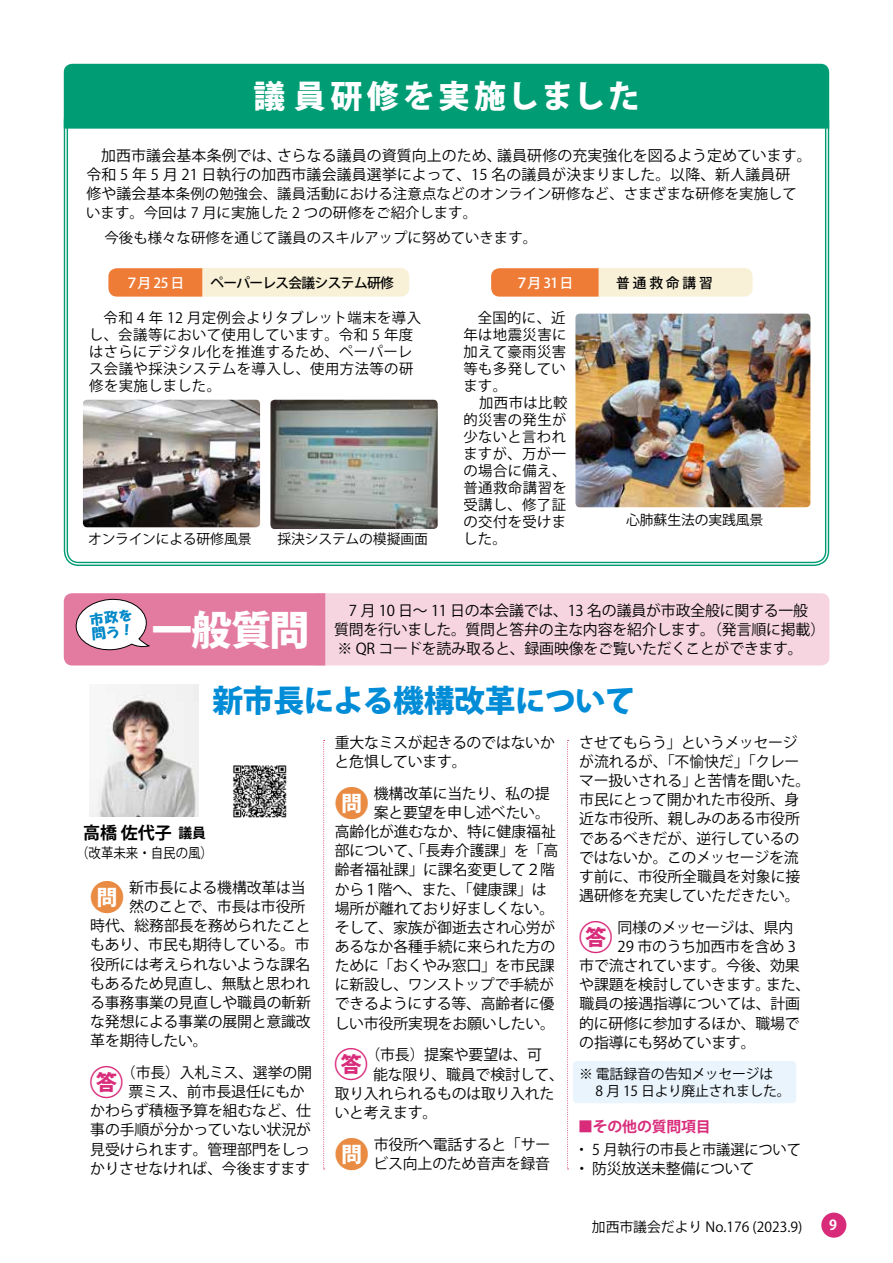
<style>
.page{position:relative;width:893px;height:1263px;background:#fff}
.page>*{position:absolute;margin:0;border:0;box-sizing:border-box;transform-origin:0 0}
.t1{font:800 40.35px "Koz Go Pro";color:#fff}
.t2{font:800 34.05px "Koz Go Pro";color:#e98b43}
.t3{font:800 34.05px "Koz Go Pro";color:#d82c7b}
.t4{font:800 31.95px "Koz Go Pro";letter-spacing:.115em;color:#fff}
.t5{font:800 30.9px "Koz Go Pro";letter-spacing:-.025em;color:#008cd6}
.t6{font:700 16.95px "Koz Go Pro";color:#000}
.t7{font:14.85px/19.2px "Koz Go Pro";letter-spacing:-.01em;color:#000}
.t8{font:14.85px/19.2px "Koz Go Pro";letter-spacing:.01em;color:#000}
.t9{font:14.85px/19.2px "Koz Go Pro";letter-spacing:-.01em;color:#000;scale:.96 1}
.t10{font:700 14.85px "Koz Go Pro";letter-spacing:-.01em;color:#d82c7b}
.t11{font:14.4px/17px "Koz Go Pro";letter-spacing:.02em;color:#000}
.t12{font:13.8px/17px "Koz Go Pro";letter-spacing:-.01em;color:#000}
.t13{font:500 13.8px "Koz Go Pro";letter-spacing:-.05em;color:#000}
.t14{font:13.8px "Koz Go Pro";letter-spacing:-.01em;color:#000;scale:.9 1}
.t15{font:500 13.8px "Koz Go Pro";letter-spacing:-.04em;color:#fff}
.t16{font:13.8px/14.9px "HGP Soei Kakupoptai";color:#0088c9}
.t17{font:700 13.8px "Koz Go Pro";color:#fff}
.s1{font-size:14.85px}
.s2{font-size:13.8px}
</style>
<div class="page">
<div style="left:821px;top:1212px;width:25px;height:26px;background:#d82c7b;border-radius:50%"></div>
<svg style="left:64px;top:593px;width:765px;height:72px;background:#efbcce"></svg>
<div style="left:573px;top:1061px;width:223px;height:42px;background:#eaf4fc;border-radius:4px"></div>
<img style="left:90px;top:684px;width:108px;height:132px">
<img style="left:233px;top:765px;width:54px;height:53px">
<svg style="left:567px;top:740px;width:2px;height:429px"></svg>
<svg style="left:323px;top:740px;width:2px;height:429px"></svg>
<div style="left:64px;top:64px;width:765px;height:65px;background:#009c74"></div>
<svg style="left:108px;top:268px;width:301px;height:29px;background:#f5cda7"></svg>
<svg style="left:491px;top:268px;width:262px;height:29px;background:#f4c297"></svg>
<img style="left:83px;top:400px;width:177px;height:127px">
<img style="left:270px;top:400px;width:168px;height:129px">
<img style="left:575px;top:314px;width:235px;height:193px">
<h3 class="t4" style="left:254px;top:76px;width:388px">議員研修を実施しました</h3>
<p class="t8" style="left:86px;top:146px;width:727px;text-indent:15px">加西市議会基本条例では、さらなる議員の資質向上のため、議員研修の充実強化を図るよう定めています。令和 5 年 5 月 21 日執行の加西市議会議員選挙によって、15 名の議員が決まりました。以降、新人議員研</p>
<p class="t11" style="left:86px;top:185px;width:712px;line-height:18.9px"><span class="s1">修や議会</span>基本条例の勉強会、議員活動における注意点などのオンライン研修など、さまざまな研修を実施しています。今回は 7 月に実施した 2 つの研修をご紹介します。</p>
<p class="t11" style="left:104px;top:230px;width:434px">今後も様々な研修を通じて議員のスキルアップに努めていきます。</p>
<p class="t15" style="left:125px;top:274px;width:61px">７月25日</p>
<p class="t13" style="left:211px;top:274px;width:185px">ペーパーレス会議システム研修</p>
<p class="t15" style="left:515px;top:274px;width:60px">７月 31日</p>
<p class="t13" style="left:616px;top:274px;width:98px">普通救命講習</p>
<p class="t11" style="left:89px;top:310px;width:334px;text-indent:15px">令和 4 年 12 月定例会よりタブレット端末を導入し、会議等において使用しています。令和 5 年度はさらにデジタル化を推進するため、ペーパーレス会議や採決システムを導入し、使用方法等の研修を実施しました。</p>
<p class="t12" style="left:88px;top:530px;width:165px">オンラインによる研修風景</p>
<p class="t12" style="left:277px;top:530px;width:152px">採決システムの模擬画面</p>
<p class="t11" style="left:463px;top:310px;width:105px;text-align:justify;text-indent:14px">全国的に、近年は地震災害に加えて豪雨災害等も多発しています。</p>
<p class="t11" style="left:463px;top:395px;width:106px;text-align:justify;text-indent:16px">加西市は比較的災害の発生が少ないと言われますが、万が一の場合に備え、普通救命講習を受講し、修了証の交付を受けました。</p>
<p class="t12" style="left:626px;top:511px;width:139px">心肺蘇生法の実践風景</p>
<p class="t16" style="left:89px;top:612px;width:44px;rotate:-7deg">市政を問う！</p>
<h1 class="t1" style="left:152px;top:603px;width:159px">一般質問</h1>
<p class="t7" style="left:316px;top:601px;width:511px;text-indent:15px">　 7 月 10 日～ 11 日の本会議では、13 名の議員が市政全般に関する一般　 質問を行いました。質問と答弁の主な内容を紹介します。（発言順に掲載）　 ※ QR コードを読み取ると、録画映像をご覧いただくことができます。</p>
<h3 class="t5" style="left:213px;top:680px;width:425px">新市長による機構改革について</h3>
<p class="t6" style="left:83px;top:822px;width:125px">高橋 佐代子 <span class="s2">議員</span></p>
<p class="t14" style="left:76px;top:844px;width:154px">（改革未来・自民の風）</p>
<h2 class="t2" style="left:90px;top:875px;width:36px">問</h2>
<p class="t7" style="left:129px;top:878px;width:178px">新市長による機構改革は当</p>
<p class="t7" style="left:129px;top:897px;width:178px">然のことで、市長は市役所</p>
<p class="t7" style="left:90px;top:916px;width:222px">時代、総務部長を務められたこと</p>
<p class="t7" style="left:90px;top:936px;width:221px">もあり、市民も期待している。市</p>
<p class="t7" style="left:90px;top:955px;width:221px">役所には考えられないような課名</p>
<p class="t7" style="left:90px;top:974px;width:222px">もあるため見直し、無駄と思われ</p>
<p class="t7" style="left:90px;top:993px;width:222px">る事務事業の見直しや職員の斬新</p>
<p class="t7" style="left:90px;top:1012px;width:222px">な発想による事業の展開と意識改</p>
<p class="t7" style="left:90px;top:1031px;width:119px">革を期待したい。</p>
<h2 class="t3" style="left:90px;top:1060px;width:36px">答</h2>
<p class="t7" style="left:121px;top:1063px;width:193px">（市長）入札ミス、選挙の開</p>
<p class="t7" style="left:129px;top:1082px;width:178px">票ミス、前市長退任にもか</p>
<p class="t7" style="left:90px;top:1101px;width:222px">かわらず積極予算を組むなど、仕</p>
<p class="t7" style="left:90px;top:1121px;width:222px">事の手順が分かっていない状況が</p>
<p class="t7" style="left:90px;top:1140px;width:221px">見受けられます。管理部門をしっ</p>
<p class="t7" style="left:90px;top:1159px;width:221px">かりさせなければ、今後ますます</p>
<p class="t7" style="left:335px;top:733px;width:222px">重大なミスが起きるのではないかと危惧しています。</p>
<h2 class="t2" style="left:335px;top:781px;width:36px">問</h2>
<p class="t7" style="left:374px;top:784px;width:178px">機構改革に当たり、私の提</p>
<p class="t7" style="left:374px;top:803px;width:178px">案と要望を申し述べたい。</p>
<p class="t7" style="left:335px;top:822px;width:223px">高齢化が進むなか、特に健康福祉</p>
<p class="t7" style="left:335px;top:842px;width:225px">部について、「長寿介護課」を「高</p>
<p class="t7" style="left:335px;top:861px;width:222px">齢者福祉課」に課名変更して２階</p>
<p class="t7" style="left:335px;top:880px;width:213px">から１階へ、また、「健康課」は</p>
<p class="t7" style="left:335px;top:899px;width:221px">場所が離れており好ましくない。</p>
<p class="t7" style="left:335px;top:918px;width:222px">そして、家族が御逝去され心労が</p>
<p class="t7" style="left:335px;top:937px;width:222px">あるなか各種手続に来られた方の</p>
<p class="t7" style="left:335px;top:956px;width:221px">ために「おくやみ窓口」を市民課</p>
<p class="t7" style="left:335px;top:976px;width:221px">に新設し、ワンストップで手続が</p>
<p class="t7" style="left:335px;top:995px;width:221px">できるようにする等、高齢者に優</p>
<p class="t7" style="left:334px;top:1014px;width:222px">しい市役所実現をお願いしたい。</p>
<h2 class="t3" style="left:334px;top:1042px;width:36px">答</h2>
<p class="t7" style="left:365px;top:1046px;width:178px">（市長）提案や要望は、可</p>
<p class="t7" style="left:373px;top:1065px;width:192px">能な限り、職員で検討して、</p>
<p class="t7" style="left:335px;top:1084px;width:221px">取り入れられるものは取り入れた</p>
<p class="t7" style="left:335px;top:1103px;width:104px">いと考えます。</p>
<h2 class="t2" style="left:335px;top:1132px;width:36px">問</h2>
<p class="t7" style="left:374px;top:1135px;width:178px">市役所へ電話すると「サービス向上のため音声を録音</p>
<p class="t7" style="left:579px;top:733px;width:233px">させてもらう」というメッセージが流れるが、「不愉快だ」「クレーマー扱いされる」と苦情を聞いた。市民にとって開かれた市役所、身近な市役所、親しみのある市役所であるべきだが、逆行しているのではないか。このメッセージを流す前に、市役所全職員を対象に接遇研修を充実していただきたい。</p>
<h2 class="t3" style="left:579px;top:915px;width:36px">答</h2>
<p class="t7" style="left:618px;top:918px;width:177px">同様のメッセージは、県内</p>
<p class="t7" style="left:618px;top:937px;width:180px">29 市のうち加西市を含め 3</p>
<p class="t7" style="left:579px;top:956px;width:222px">市で流されています。今後、効果</p>
<p class="t7" style="left:579px;top:975px;width:233px">や課題を検討していきます。また、</p>
<p class="t7" style="left:579px;top:995px;width:222px">職員の接遇指導については、計画</p>
<p class="t7" style="left:579px;top:1014px;width:222px">的に研修に参加するほか、職場で</p>
<p class="t7" style="left:579px;top:1033px;width:178px">の指導にも努めています。</p>
<p class="t12" style="left:595px;top:1065px;width:197px;text-indent:-16px">※ 電話録音の告知メッセージは<br>8 月 15 日より廃止されました。</p>
<p class="t10" style="left:578px;top:1116px;width:134px">■その他の質問項目</p>
<p class="t9" style="left:574px;top:1140px;width:238px">・ 5 月執行の市長と市議選について・防災放送未整備について</p>
<p class="t12" style="left:592px;top:1219px;width:212px">加西市議会だより No.176 (2023.9)</p>
<p class="t17" style="left:829px;top:1216px;width:9px">9</p>
</div>
